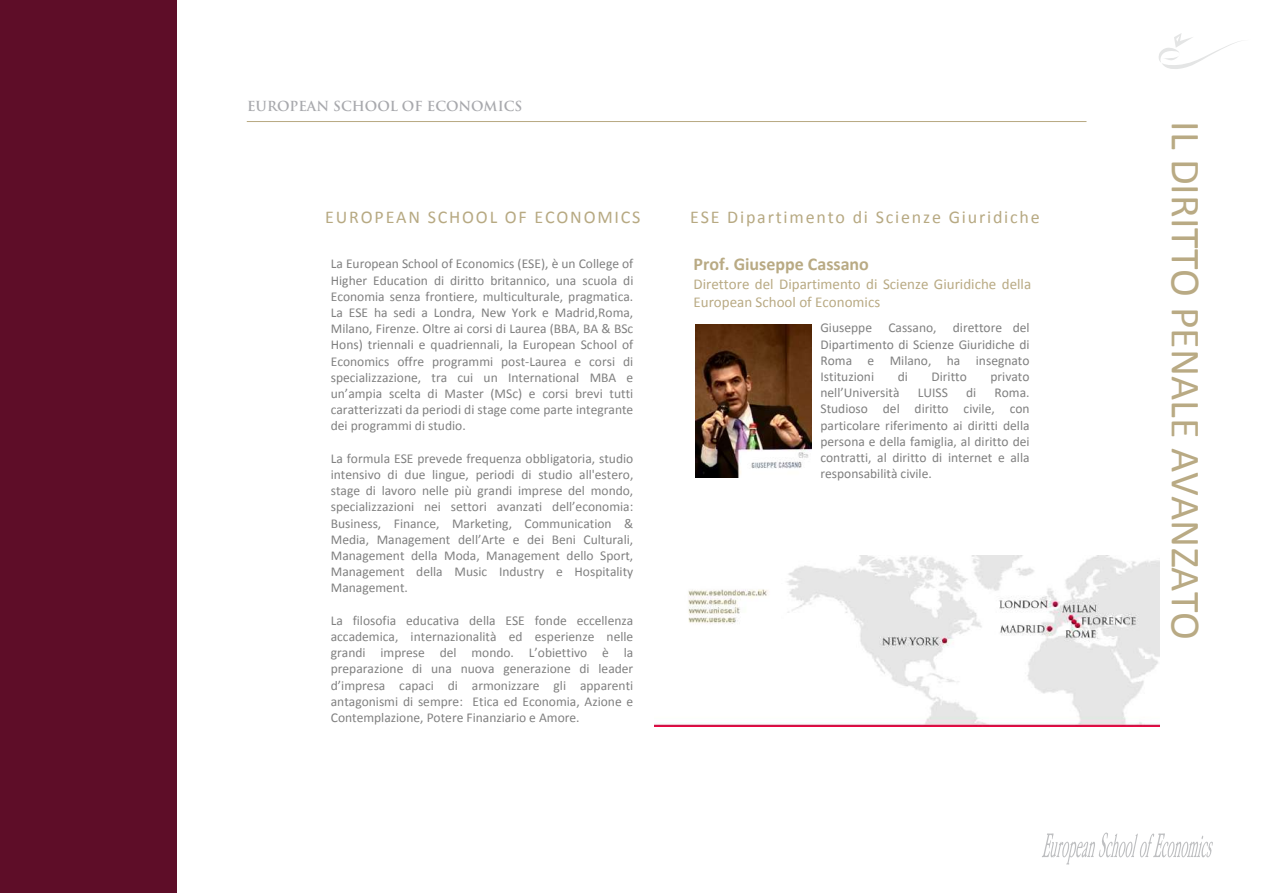
<style>
.page{position:relative;width:1263px;height:893px;background:#fff}
.page>*{position:absolute;margin:0;border:0;box-sizing:border-box;transform-origin:0 0}
.t1{font:42px "Calibri";color:#b9aa84}
.t2{font:18px "Calibri";letter-spacing:.1em;color:#b7a982}
.t3{font:700 18px "Calibri";color:#b9aa84}
.t4{font:15px/18px "Calibri";color:#b9aa84}
.t5{font:13.5px/16.2px "Calibri";color:#808080;text-align:justify}
.t6{font:700 13.5px "Trajan Pro";color:#a8a9ad}
</style>
<div class="page">
<svg style="left:1159px;top:33px;width:81px;height:36px"></svg>
<div style="left:0;top:0;width:176px;height:893px;background:#5e0d28"></div>
<svg style="left:1042px;top:832px;width:171px;height:32px"></svg>
<hr style="left:247px;top:121px;width:839px;height:1px;background:#b7a982">
<img style="left:695px;top:324px;width:116px;height:153px">
<img style="left:655px;top:555px;width:505px;height:171px">
<p class="t6" style="left:247px;top:97px;width:277px">EUROPEAN SCHOOL OF ECONOMICS</p>
<h2 class="t2" style="left:325px;top:204px;width:317px">EUROPEAN SCHOOL OF ECONOMICS</h2>
<h2 class="t2" style="left:690px;top:204px;width:351px">ESE Dipartimento di Scienze Giuridiche</h2>
<p class="t5" style="left:331px;top:255px;width:304px">La European School of Economics (ESE), è un College of Higher Education di diritto britannico, una scuola di Economia senza frontiere, multiculturale, pragmatica.<br>La ESE ha sedi a Londra, New York e Madrid,Roma, Milano, Firenze. Oltre ai corsi di Laurea (BBA, BA &amp; BSc Hons) triennali e quadriennali, la European School of Economics offre programmi post-Laurea e corsi di specializzazione, tra cui un International MBA e un’ampia scelta di Master (MSc) e corsi brevi tutti caratterizzati da periodi di stage come parte integrante dei programmi di studio.</p>
<p class="t5" style="left:331px;top:450px;width:304px">La formula ESE prevede frequenza obbligatoria, studio intensivo di due lingue, periodi di studio all'estero, stage di lavoro nelle più grandi imprese del mondo, specializzazioni nei settori avanzati dell’economia:<br>Business, Finance, Marketing, Communication &amp; Media, Management dell’Arte e dei Beni Culturali, Management della Moda, Management dello Sport, Management della Music Industry e Hospitality Management.</p>
<p class="t5" style="left:331px;top:612px;width:304px">La filosofia educativa della ESE fonde eccellenza accademica, internazionalità ed esperienze nelle grandi imprese del mondo. L’obiettivo è la preparazione di una nuova generazione di leader d’impresa capaci di armonizzare gli apparenti antagonismi di sempre: Etica ed Economia, Azione e Contemplazione, Potere Finanziario e Amore.</p>
<h2 class="t3" style="left:693px;top:251px;width:177px">Prof. Giuseppe Cassano</h2>
<p class="t4" style="left:693px;top:274px;width:339px">Direttore del Dipartimento di Scienze Giuridiche della<br>European School of Economics</p>
<p class="t5" style="left:820px;top:319px;width:211px">Giuseppe Cassano, direttore del Dipartimento di Scienze Giuridiche di Roma e Milano, ha insegnato Istituzioni</p>
<p class="t5" style="left:898px;top:368px;width:12px">di</p>
<p class="t5" style="left:931px;top:368px;width:37px">Diritto</p>
<p class="t5" style="left:990px;top:368px;width:41px">privato</p>
<p class="t5" style="left:820px;top:384px;width:81px">nell’Università</p>
<p class="t5" style="left:918px;top:384px;width:32px">LUISS</p>
<p class="t5" style="left:966px;top:384px;width:12px">di</p>
<p class="t5" style="left:820px;top:384px;width:211px;text-indent:174px">Roma.<br>Studioso del diritto civile, con particolare riferimento ai diritti della persona e della famiglia, al diritto dei contratti, al diritto di internet e alla responsabilità civile.</p>
<h1 class="t1" style="left:1215px;top:121px;width:520px;rotate:90deg">IL DIRITTO PENALE AVANZATO</h1>
</div>
